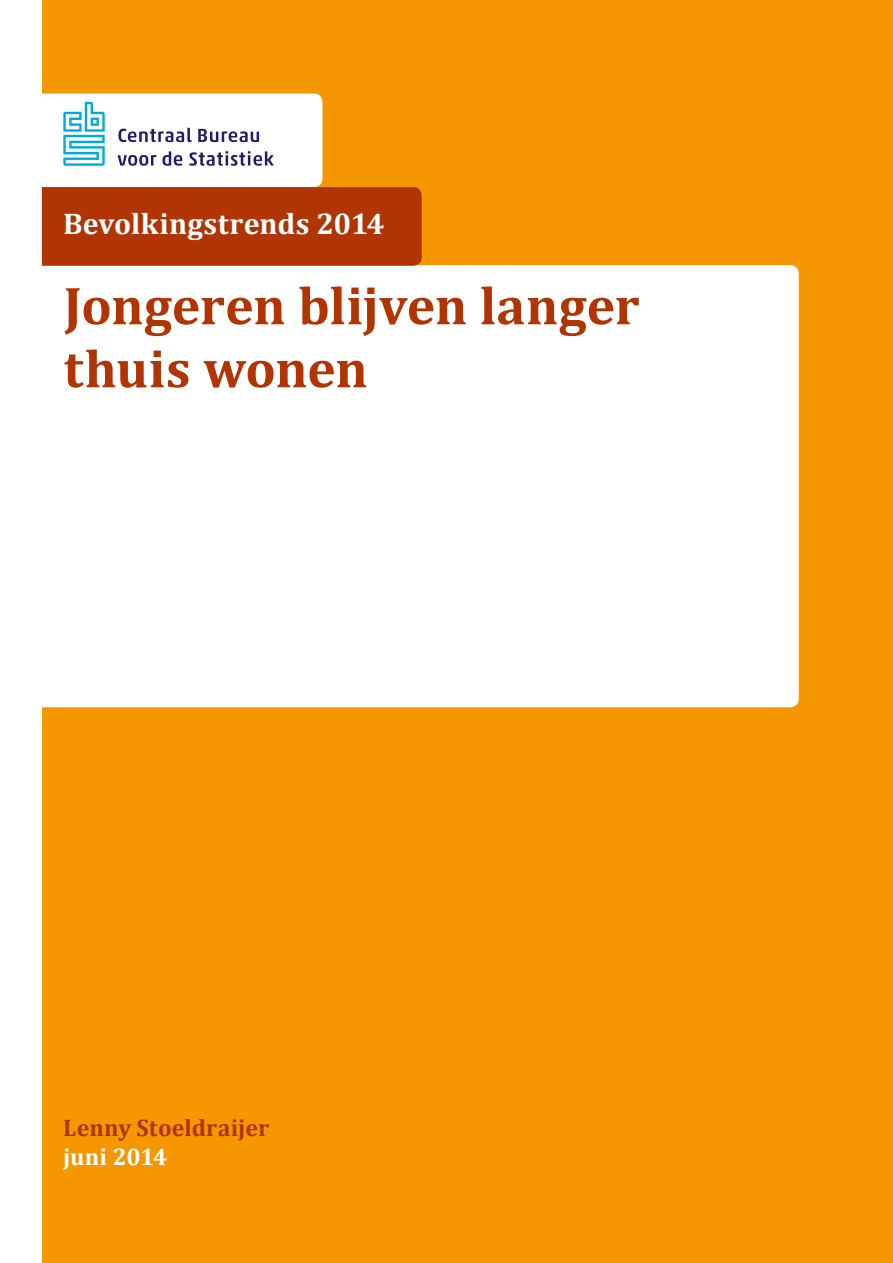
<style>
.page{position:relative;width:893px;height:1263px;background:#f49700}
.page>*{position:absolute;margin:0;border:0;box-sizing:border-box;transform-origin:0 0}
.t1{font:700 54px/63px "Cambria";letter-spacing:-.01em;color:#b13403}
.t2{font:700 30px "Cambria";letter-spacing:.005em;color:#fff}
.t3{font:700 24px "Cambria";color:#b13403}
.t4{font:700 24px "Cambria";letter-spacing:-.01em;color:#fff}
</style>
<div class="page">
<div style="left:0;top:0;width:42px;height:1263px;background:#fff"></div>
<div style="left:42px;top:265px;width:757px;height:442px;background:#fff"></div>
<svg style="left:41px;top:94px;width:381px;height:172px;background:#d08d63"></svg>
<p class="t2" style="left:63px;top:202px;width:323px">Bevolkingstrends 2014</p>
<p class="t1" style="left:64px;top:273px;width:577px">Jongeren blijven langer thuis wonen</p>
<p class="t3" style="left:63px;top:1111px;width:208px">Lenny Stoeldraijer</p>
<p class="t4" style="left:63px;top:1140px;width:106px">juni 2014</p>
</div>
